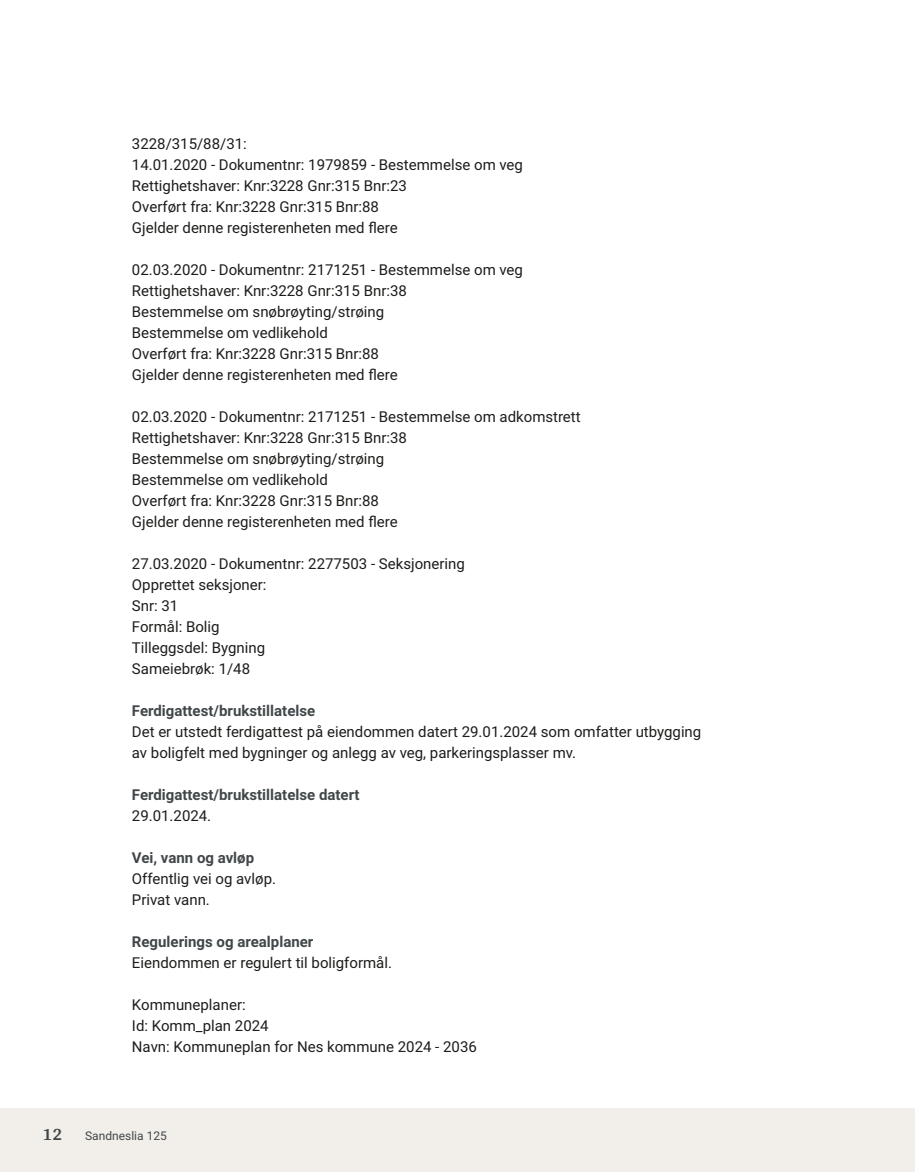
<style>
.page{position:relative;width:915px;height:1172px;background:#fff}
.page>*{position:absolute;margin:0;border:0;box-sizing:border-box;transform-origin:0 0}
.t1{font:700 18px "Arya";color:#414749}
.t2{font:15px/21px "Roboto Vitec";color:#1d1d1b}
.t3{font:700 15px "Roboto Vitec";color:#414749}
.t4{font:12px "Roboto Vitec";color:#414749}
</style>
<div class="page">
<div style="left:0;top:1108px;width:914px;height:64px;background:#f2eeea"></div>
<p class="t2" style="left:132px;top:132px;width:392px">3228/315/88/31:<br>14.01.2020 ‑ Dokumentnr: 1979859 ‑ Bestemmelse om veg Rettighetshaver: Knr:3228 Gnr:315 Bnr:23<br>Overført fra: Knr:3228 Gnr:315 Bnr:88<br>Gjelder denne registerenheten med flere</p>
<p class="t2" style="left:132px;top:258px;width:392px">02.03.2020 ‑ Dokumentnr: 2171251 ‑ Bestemmelse om veg Rettighetshaver: Knr:3228 Gnr:315 Bnr:38<br>Bestemmelse om snøbrøyting/strøing<br>Bestemmelse om vedlikehold<br>Overført fra: Knr:3228 Gnr:315 Bnr:88<br>Gjelder denne registerenheten med flere</p>
<p class="t2" style="left:132px;top:405px;width:450px">02.03.2020 ‑ Dokumentnr: 2171251 ‑ Bestemmelse om adkomstrett Rettighetshaver: Knr:3228 Gnr:315 Bnr:38<br>Bestemmelse om snøbrøyting/strøing<br>Bestemmelse om vedlikehold<br>Overført fra: Knr:3228 Gnr:315 Bnr:88<br>Gjelder denne registerenheten med flere</p>
<p class="t2" style="left:132px;top:552px;width:334px">27.03.2020 ‑ Dokumentnr: 2277503 ‑ Seksjonering<br>Opprettet seksjoner:<br>Snr: 31<br>Formål: Bolig<br>Tilleggsdel: Bygning<br>Sameiebrøk: 1/48</p>
<p class="t3" style="left:132px;top:700px;width:185px">Ferdigattest/brukstillatelse</p>
<p class="t2" style="left:132px;top:720px;width:570px">Det er utstedt ferdigattest på eiendommen datert 29.01.2024 som omfatter utbygging av boligfelt med bygninger og anlegg av veg, parkeringsplasser mv.</p>
<p class="t3" style="left:132px;top:784px;width:229px">Ferdigattest/brukstillatelse datert</p>
<p class="t2" style="left:132px;top:804px;width:81px">29.01.2024.</p>
<p class="t3" style="left:132px;top:847px;width:124px">Vei, vann og avløp</p>
<p class="t2" style="left:132px;top:867px;width:146px">Offentlig vei og avløp.<br>Privat vann.</p>
<p class="t3" style="left:132px;top:931px;width:183px">Regulerings og arealplaner</p>
<p class="t2" style="left:132px;top:951px;width:261px">Eiendommen er regulert til boligformål.</p>
<p class="t2" style="left:132px;top:993px;width:346px">Kommuneplaner:<br>Id: Komm_plan 2024<br>Navn: Kommuneplan for Nes kommune 2024 ‑ 2036</p>
<p class="t1" style="left:43px;top:1123px;width:21px">12</p>
<p class="t4" style="left:85px;top:1127px;width:83px">Sandneslia 125</p>
</div>
